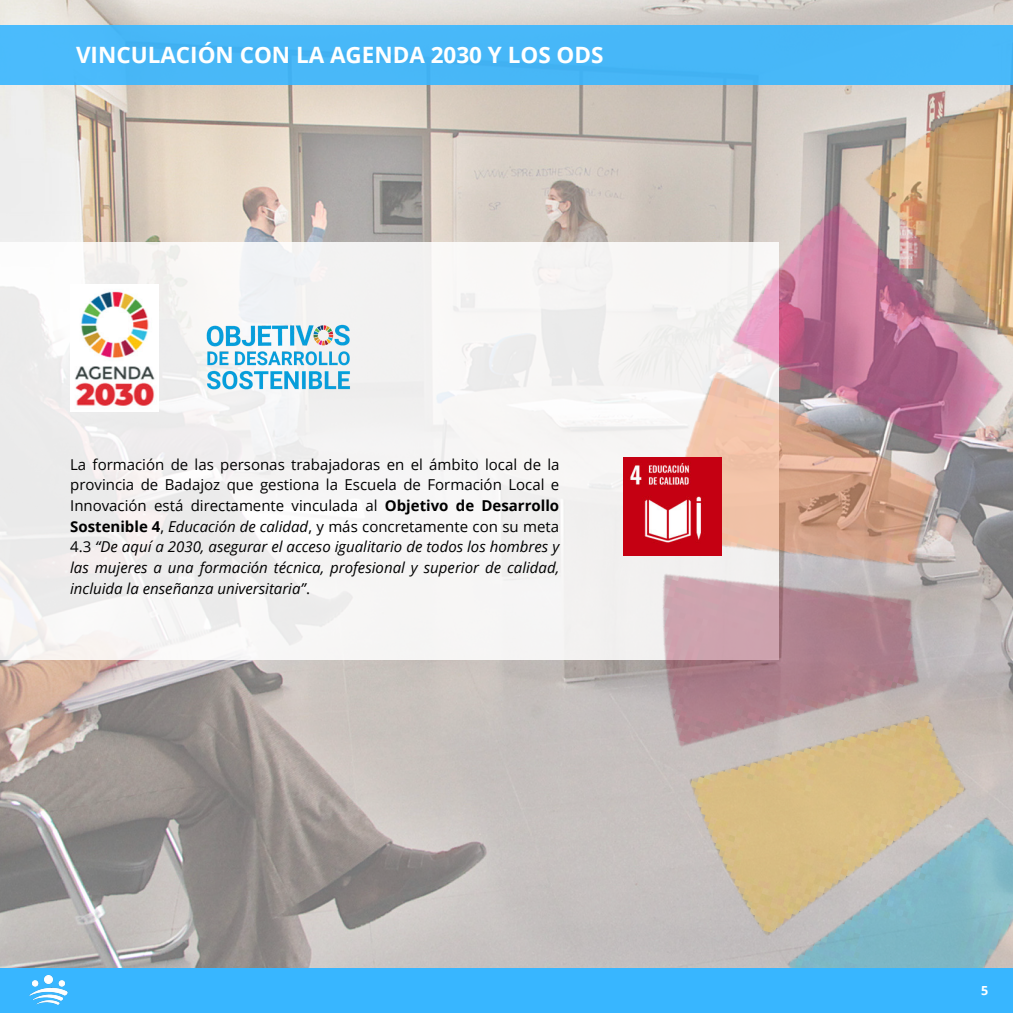
<style>
.page{position:relative;width:1013px;height:1013px;background:#fff}
.page>*{position:absolute;margin:0;border:0;box-sizing:border-box;transform-origin:0 0}
.t1{font:700 22.5px "Open Sans";color:#fff}
.t2{font:15px/20.6px "Open Sans";color:#000;text-align:justify}
.t3{font:700 12.5px "Open Sans";color:#fff}
.s1{font-weight:700}
.s2{font-style:italic}
</style>
<div class="page">
<img style="left:0;top:0;width:486px;height:968px">
<div style="left:0;top:242px;width:778px;height:417px;background:#f4f3f3"></div>
<img style="left:486px;top:0;width:526px;height:968px">
<div style="left:0;top:25px;width:1012px;height:59px;background:#48b8f8"></div>
<div style="left:0;top:968px;width:1012px;height:44px;background:#38b6ff"></div>
<img style="left:29px;top:975px;width:39px;height:30px">
<img style="left:70px;top:284px;width:88px;height:127px">
<img style="left:200px;top:324px;width:151px;height:72px">
<img style="left:623px;top:457px;width:98px;height:99px">
<p class="t1" style="left:76px;top:39px;width:529px">VINCULACIÓN CON LA AGENDA 2030 Y LOS ODS</p>
<p class="t2" style="left:70px;top:453px;width:491px">La formación de las personas trabajadoras en el ámbito local de la provincia de Badajoz que gestiona la Escuela de Formación Local e Innovación está directamente vinculada al <span class="s1">Objetivo de Desarrollo Sostenible 4</span>, <span class="s2">Educación de calidad</span>, y más concretamente con su meta 4.3 <span class="s2">“De aquí a 2030, asegurar el acceso igualitario de todos los hombres y las mujeres a una formación técnica, profesional y superior de calidad, incluida la enseñanza universitaria”</span>.</p>
<p class="t3" style="left:981px;top:981px;width:9px">5</p>
</div>
